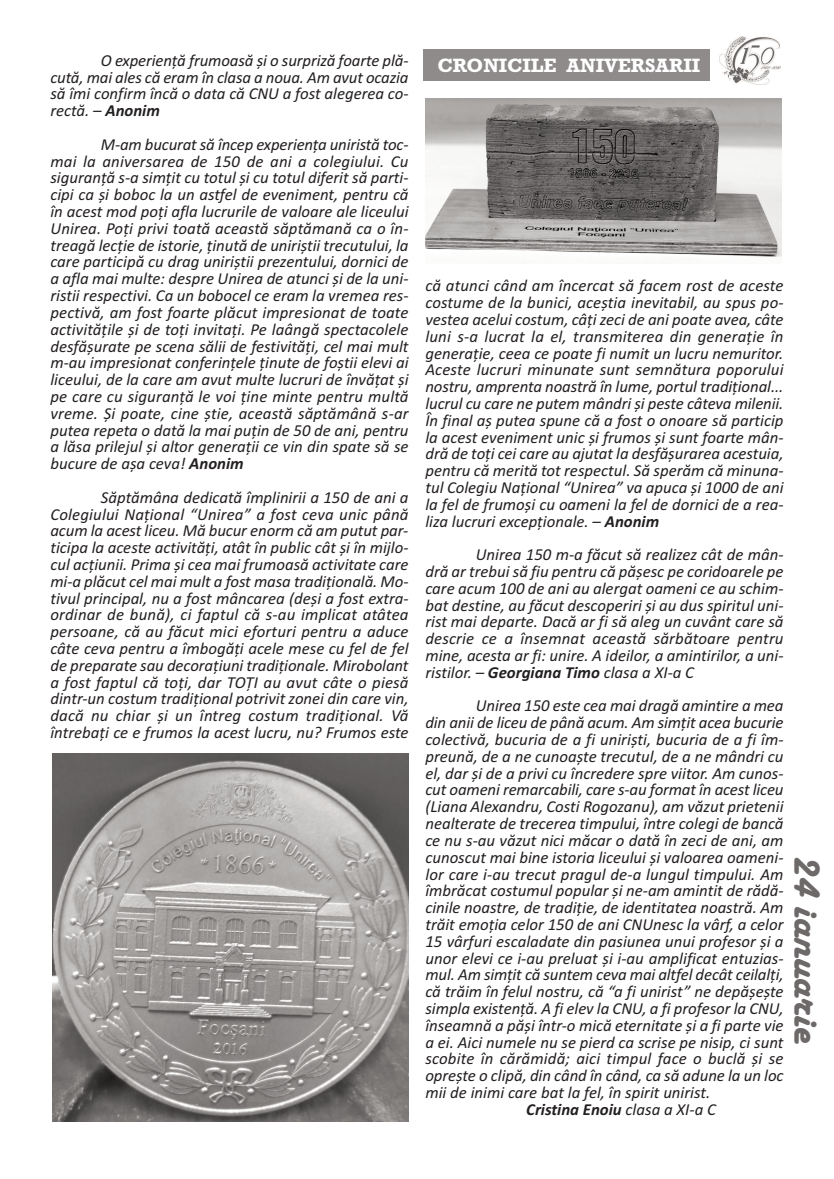
<style>
.page{position:relative;width:834px;height:1179px;background:#fff}
.page>*{position:absolute;margin:0;border:0;box-sizing:border-box;transform-origin:0 0}
.t1{font:42px "Harlow Solid";color:#6d6969}
.t2{font:700 19.6px "Rockwell";color:#fff}
.t3{font:italic 16.8px/16.8px "Calibri";color:#231f20;text-align:justify}
.t4{font:italic 700 16.8px "Calibri";color:#231f20}
.s1{font-weight:700}
.s2{font-weight:400}
</style>
<div class="page">
<div style="left:423px;top:49px;width:288px;height:32px;background:#8e8b8a"></div>
<div style="left:710px;top:34px;width:80px;height:52px;background:#fff"></div>
<img style="left:719px;top:37px;width:61px;height:47px">
<img style="left:52px;top:753px;width:356px;height:369px">
<img style="left:425px;top:98px;width:356px;height:159px">
<p class="t3" style="left:50px;top:52px;width:359px;text-indent:50px">O experiență frumoasă și o surpriză foarte plă&shy;cută, mai ales că eram în clasa a noua. Am avut ocazia să îmi confirm încă o data că CNU a fost alegerea co&shy;rectă. – <span class="s1">Anonim</span></p>
<p class="t3" style="left:50px;top:136px;width:359px;text-indent:50px">M-am bucurat să încep experiența uniristă toc&shy;mai la aniversarea de 150 de ani a colegiului. Cu siguranță s-a simțit cu totul și cu totul diferit să parti&shy;cipi ca și boboc la un astfel de eveniment, pentru că în acest mod poți afla lucrurile de valoare ale liceului Unirea. Poți privi toată această săptămană ca o în&shy;treagă lecție de istorie, ținută de uniriștii trecutului, la care participă cu drag uniriștii prezentului, dornici de a afla mai multe: despre Unirea de atunci și de la uni&shy;ristii respectivi. Ca un bobocel ce eram la vremea res&shy;pectivă, am fost foarte plăcut impresionat de toate activitățile și de toți invitați. Pe laângă spectacolele desfășurate pe scena sălii de festivități, cel mai mult m-au impresionat conferințele ținute de foștii elevi ai liceului, de la care am avut multe lucruri de învățat și pe care cu siguranță le voi ține minte pentru multă vreme. Și poate, cine știe, această săptămână s-ar putea repeta o dată la mai puțin de 50 de ani, pentru a lăsa prilejul și altor generații ce vin din spate să se bucure de așa ceva! <span class="s1">Anonim</span></p>
<p class="t3" style="left:50px;top:488px;width:359px;text-indent:50px">Săptămâna dedicată împlinirii a 150 de ani a Colegiului Național “Unirea” a fost ceva unic până acum la acest liceu. Mă bucur enorm că am putut par&shy;ticipa la aceste activități, atât în public cât și în mijlo&shy;cul acțiunii. Prima și cea mai frumoasă activitate care mi-a plăcut cel mai mult a fost masa tradițională. Mo&shy;tivul principal, nu a fost mâncarea (deși a fost extra&shy;ordinar de bună), ci faptul că s-au implicat atâtea persoane, că au făcut mici eforturi pentru a aduce câte ceva pentru a îmbogăți acele mese cu fel de fel de preparate sau decorațiuni tradiționale. Mirobolant a fost faptul că toți, dar TOȚI au avut câte o piesă dintr-un costum tradițional potrivit zonei din care vin, dacă nu chiar și un întreg costum tradițional. Vă întrebați ce e frumos la acest lucru, nu? Frumos este</p>
<p class="t2" style="left:437px;top:53px;width:264px">CRONICILE ANIVERSARII</p>
<p class="t3" style="left:425px;top:277px;width:359px">că atunci când am încercat să facem rost de aceste costume de la bunici, aceștia inevitabil, au spus po&shy;vestea acelui costum, câți zeci de ani poate avea, câte luni s-a lucrat la el, transmiterea din generație în generație, ceea ce poate fi numit un lucru nemuritor.<br>Aceste lucruri minunate sunt semnătura poporului nostru, amprenta noastră în lume, portul tradițional... lucrul cu care ne putem mândri și peste câteva milenii.<br>În final aș putea spune că a fost o onoare să particip la acest eveniment unic și frumos și sunt foarte mân&shy;dră de toți cei care au ajutat la desfășurarea acestuia, pentru că merită tot respectul. Să sperăm că minuna&shy;tul Colegiu Național “Unirea” va apuca și 1000 de ani la fel de frumoși cu oameni la fel de dornici de a rea&shy;liza lucruri excepționale. – <span class="s1">Anonim</span></p>
<p class="t3" style="left:425px;top:546px;width:359px;text-indent:50px">Unirea 150 m-a făcut să realizez cât de mân&shy;dră ar trebui să fiu pentru că pășesc pe coridoarele pe care acum 100 de ani au alergat oameni ce au schim&shy;bat destine, au făcut descoperiri și au dus spiritul uni&shy;rist mai departe. Dacă ar fi să aleg un cuvânt care să descrie ce a însemnat această sărbătoare pentru mine, acesta ar fi: unire. A ideilor, a amintirilor, a uni&shy;ristilor. – <span class="s1">Georgiana Timo</span> clasa a XI-a C</p>
<p class="t3" style="left:476px;top:697px;width:309px">Unirea 150 este cea mai dragă amintire a mea</p>
<p class="t3" style="left:425px;top:714px;width:359px">din anii de liceu de până acum. Am simțit acea bucurie</p>
<p class="t3" style="left:425px;top:731px;width:359px">colectivă, bucuria de a fi uniriști, bucuria de a fi îm-</p>
<p class="t3" style="left:425px;top:747px;width:359px">preună, de a ne cunoaște trecutul, de a ne mândri cu</p>
<p class="t3" style="left:425px;top:764px;width:359px">el, dar și de a privi cu încredere spre viitor. Am cunos-</p>
<p class="t3" style="left:425px;top:781px;width:359px">cut oameni remarcabili, care s-au format în acest liceu</p>
<p class="t3" style="left:425px;top:798px;width:359px">(Liana Alexandru, Costi Rogozanu), am văzut prietenii</p>
<p class="t3" style="left:425px;top:815px;width:359px">nealterate de trecerea timpului, între colegi de bancă</p>
<p class="t3" style="left:425px;top:831px;width:359px">ce nu s-au văzut nici măcar o dată în zeci de ani, am</p>
<p class="t3" style="left:425px;top:848px;width:359px">cunoscut mai bine istoria liceului și valoarea oameni-</p>
<p class="t3" style="left:425px;top:865px;width:359px">lor care i-au trecut pragul de-a lungul timpului. Am</p>
<p class="t3" style="left:425px;top:882px;width:359px">îmbrăcat costumul popular și ne-am amintit de rădă-</p>
<p class="t3" style="left:425px;top:899px;width:359px">cinile noastre, de tradiție, de identitatea noastră. Am</p>
<p class="t3" style="left:425px;top:915px;width:359px">trăit emoția celor 150 de ani CNUnesc la vârf, a celor</p>
<p class="t3" style="left:425px;top:932px;width:359px">15 vârfuri escaladate din pasiunea unui profesor și a</p>
<p class="t3" style="left:425px;top:949px;width:359px">unor elevi ce i-au preluat și i-au amplificat entuzias-</p>
<p class="t3" style="left:425px;top:966px;width:359px">mul. Am simțit că suntem ceva mai altfel decât ceilalți,</p>
<p class="t3" style="left:425px;top:983px;width:359px">că trăim în felul nostru, că “a fi unirist” ne depășește</p>
<p class="t3" style="left:425px;top:999px;width:359px">simpla existență. A fi elev la CNU, a fi profesor la CNU,</p>
<p class="t3" style="left:425px;top:1016px;width:359px">înseamnă a păși într-o mică eternitate și a fi parte vie</p>
<p class="t3" style="left:425px;top:1033px;width:359px">a ei. Aici numele nu se pierd ca scrise pe nisip, ci sunt</p>
<p class="t3" style="left:425px;top:1050px;width:359px">scobite în cărămidă; aici timpul face o buclă și se</p>
<p class="t3" style="left:425px;top:1067px;width:359px">oprește o clipă, din când în când, ca să adune la un loc</p>
<p class="t3" style="left:425px;top:1083px;width:286px">mii de inimi care bat la fel, în spirit unirist.</p>
<p class="t4" style="left:526px;top:1099px;width:191px">Cristina Enoiu <span class="s2">clasa a XI-a C</span></p>
<h1 class="t1" style="left:833px;top:855px;width:189px;rotate:90deg">24 ianuarie</h1>
</div>
